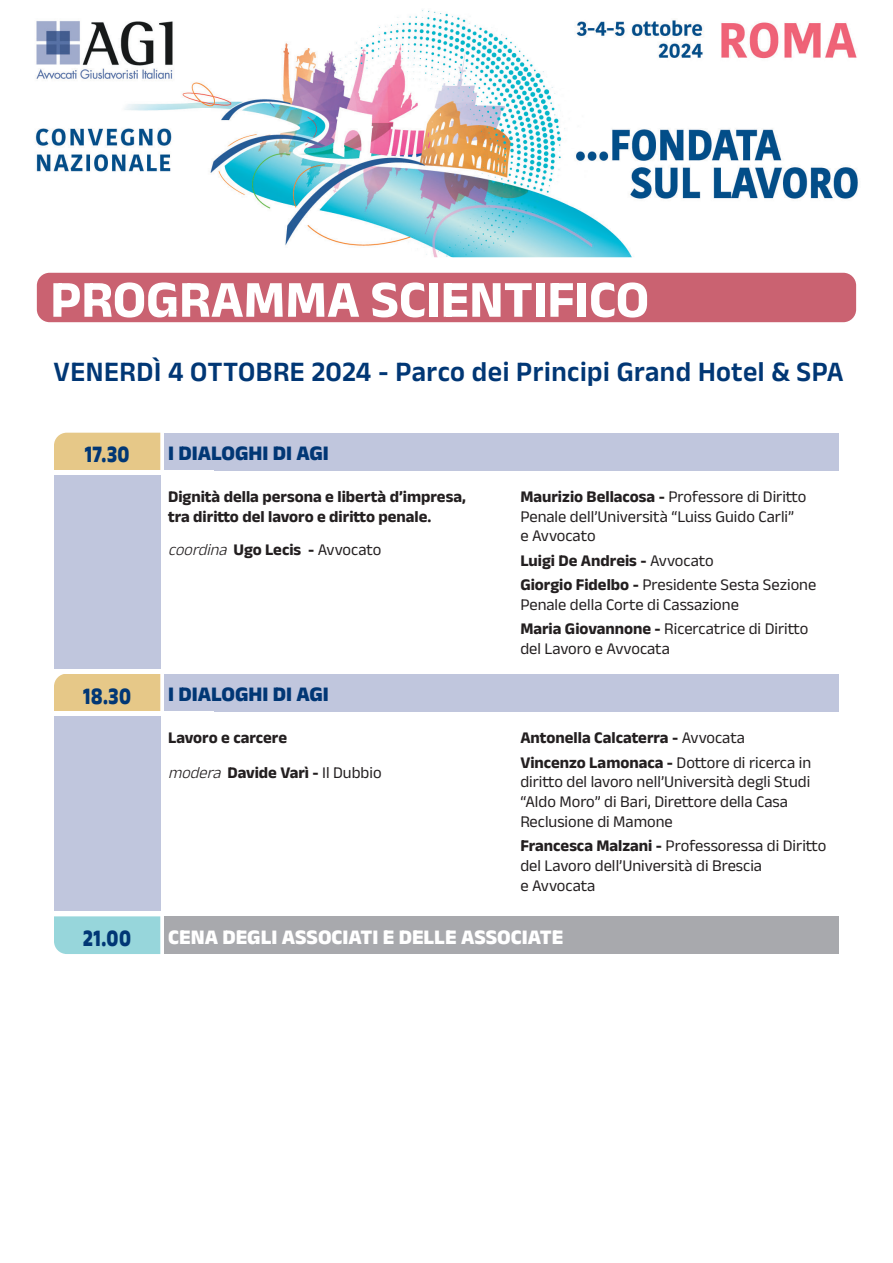
<style>
.page{position:relative;width:893px;height:1263px;background:#fff}
.page>*{position:absolute;margin:0;border:0;box-sizing:border-box;transform-origin:0 0}
.t1{font:700 52.5px "Anek Devanagari";color:#fff}
.t2{font:600 28.5px "Anek Devanagari";letter-spacing:.02em;color:#013775}
.t3{font:800 24px "Anek Devanagari";letter-spacing:.03em;color:#013775;scale:.8 1}
.t4{font:800 21px "Anek Devanagari";color:#fff}
.t5{font:800 21px "Anek Devanagari";color:#013775}
.t6{font:16.5px/19.8px "Anek Devanagari";color:#231f20}
.t7{font:700 16.5px/24.3px "Anek Devanagari";color:#231f20}
.s1{font-weight:300;font-style:italic}
.s2{font-weight:400}
.s3{font-weight:700}
</style>
<div class="page">
<div style="left:54px;top:674px;width:106px;height:37px;background:#e6c888"></div>
<img style="left:35px;top:10px;width:823px;height:247px">
<div style="left:37px;top:273px;width:819px;height:49px;background:#ca6271;border-radius:13px"></div>
<div style="left:54px;top:433px;width:106px;height:37px;background:#e6c888"></div>
<div style="left:54px;top:475px;width:106px;height:196px;background:#c0c6dd"></div>
<div style="left:165px;top:433px;width:674px;height:37px;background:#c0c6dd"></div>
<div style="left:54px;top:716px;width:106px;height:195px;background:#c0c6dd"></div>
<div style="left:165px;top:674px;width:674px;height:38px;background:#c0c6dd"></div>
<div style="left:43px;top:669px;width:850px;height:5px;background:#fff"></div>
<div style="left:165px;top:916px;width:674px;height:38px;background:#a8a9ad"></div>
<div style="left:54px;top:916px;width:106px;height:38px;background:#97d6db"></div>
<h1 class="t1" style="left:50px;top:268px;width:600px">PROGRAMMA SCIENTIFICO</h1>
<h2 class="t2" style="left:54px;top:354px;width:792px">VENERDÌ 4 OTTOBRE 2024 - Parco dei Principi Grand Hotel &amp; SPA</h2>
<h3 class="t3" style="left:85px;top:440px;width:57px">17.30</h3>
<p class="t5" style="left:168px;top:441px;width:162px">I DIALOGHI DI AGI</p>
<p class="t7" style="left:168px;top:486px;width:299px;line-height:19.8px">Dignità della persona e libertà d’impresa, tra diritto del lavoro e diritto penale.</p>
<p class="t7" style="left:168px;top:537px;width:215px"><span class="s1">coordina</span> Ugo Lecis - <span class="s2">Avvocato</span></p>
<h3 class="t3" style="left:83px;top:681px;width:61px">18.30</h3>
<p class="t5" style="left:168px;top:682px;width:162px">I DIALOGHI DI AGI</p>
<p class="t7" style="left:168px;top:720px;width:215px;line-height:34.7px">Lavoro e carcere<br><span class="s1">modera</span> Davide Varì - <span class="s2">Il Dubbio</span></p>
<p class="t6" style="left:520px;top:486px;width:288px"><span class="s3">Maurizio Bellacosa -</span> Professore di Diritto<br>Penale dell’Università “Luiss Guido Carli” e Avvocato</p>
<p class="t7" style="left:520px;top:548px;width:297px">Luigi De Andreis - <span class="s2">Avvocato<br></span>Giorgio Fidelbo - <span class="s2">Presidente Sesta Sezione</span></p>
<p class="t6" style="left:520px;top:592px;width:289px;line-height:24.3px">Penale della Corte di Cassazione<br><span class="s3">Maria Giovannone -</span> Ricercatrice di Diritto</p>
<p class="t6" style="left:520px;top:638px;width:151px">del Lavoro e Avvocata</p>
<p class="t7" style="left:520px;top:725px;width:292px">Antonella Calcaterra - <span class="s2">Avvocata<br></span>Vincenzo Lamonaca - <span class="s2">Dottore di ricerca in</span></p>
<p class="t6" style="left:520px;top:772px;width:291px">diritto del lavoro nell’Università degli Studi “Aldo Moro” di Bari, Direttore della Casa<br>Reclusione di Mamone</p>
<p class="t6" style="left:520px;top:836px;width:308px"><span class="s3">Francesca Malzani -</span> Professoressa di Diritto del Lavoro dell’Università di Brescia<br>e Avvocata</p>
<h3 class="t3" style="left:83px;top:924px;width:61px">21.00</h3>
<p class="t4" style="left:168px;top:924px;width:397px">CENA DEGLI ASSOCIATI E DELLE ASSOCIATE</p>
</div>
